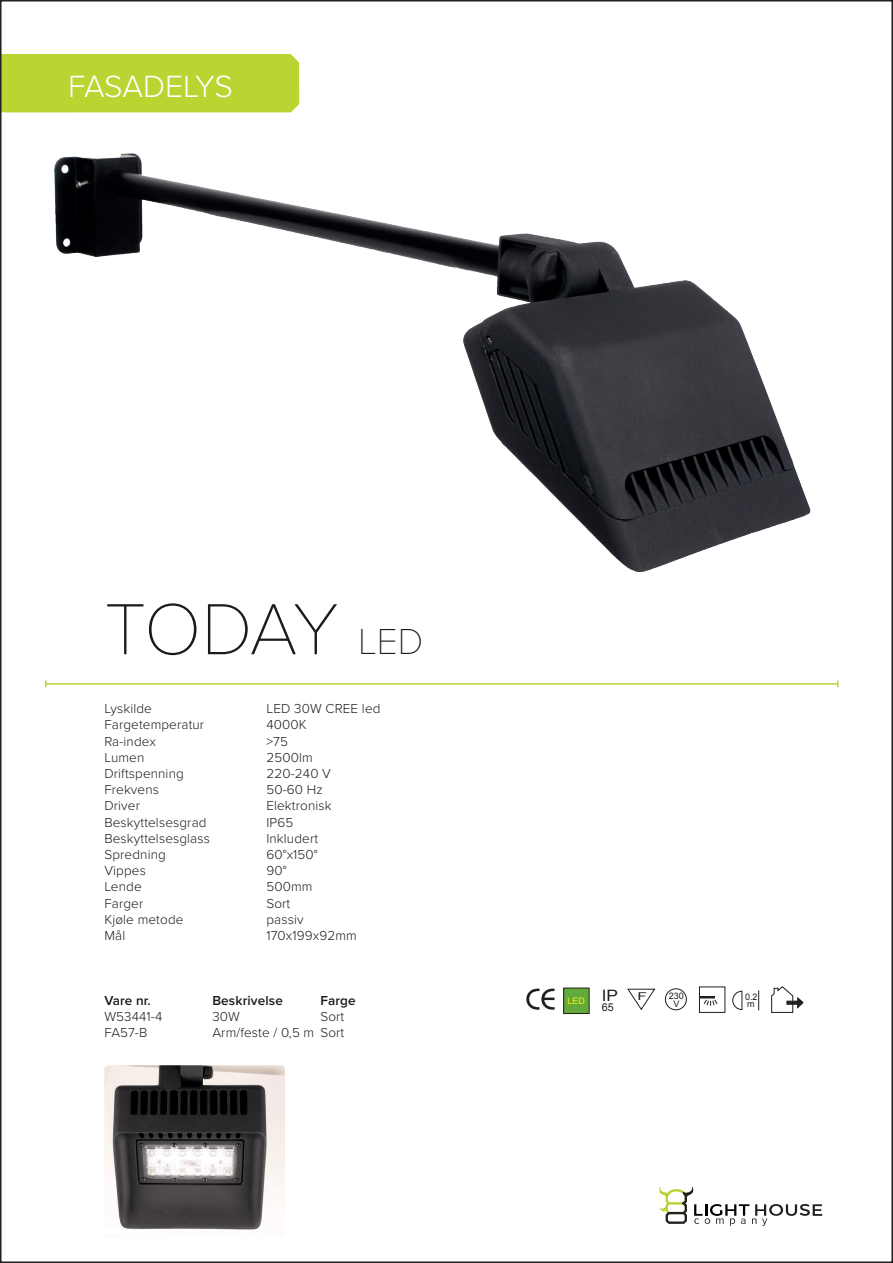
<style>
.page{position:relative;width:893px;height:1263px;background:#fff}
.page>*{position:absolute;margin:0;border:0;box-sizing:border-box;transform-origin:0 0}
.t1{font:100 75px "Proxima Nova T";letter-spacing:-.035em;color:#181c1f}
.t2{font:300 31.8px "Proxima Nova";letter-spacing:-.015em;color:#fff}
.t3{font:15.75px "Arial";color:#231f20;scale:1.1 1}
.t4{font:300 13.5px "Proxima Nova";letter-spacing:.01em;color:#181c1f}
.t5{font:600 13.5px "Proxima Nova";letter-spacing:.01em;color:#181c1f}
.t6{font:10.8px "Arial";color:#231f20}
.t7{font:10.8px "Arial";color:#231f20;scale:1.43 1}
.t8{font:9px/7.2px "Arial";color:#231f20;text-align:center}
.t9{font:9px "Arial";color:#fff101}
.s1{font-size:37.5px}
</style>
<div class="page">
<img style="left:54px;top:153px;width:757px;height:419px">
<svg style="left:659px;top:1186px;width:163px;height:40px"></svg>
<hr style="left:46px;top:683px;width:792px;height:2px;background:#bad432">
<svg style="left:45px;top:680px;width:2px;height:7px"></svg>
<div style="left:3px;top:54px;width:296px;height:58px;background:#bad432"></div>
<svg style="left:627px;top:988px;width:29px;height:22px"></svg>
<div style="left:665px;top:988px;width:22px;height:22px;border:1px solid #231f20;border-radius:50%"></div>
<svg style="left:732px;top:991px;width:10px;height:19px"></svg>
<svg style="left:758px;top:990px;width:1px;height:20px"></svg>
<svg style="left:771px;top:986px;width:33px;height:27px"></svg>
<svg style="left:526px;top:988px;width:28px;height:22px"></svg>
<div style="left:699px;top:986px;width:26px;height:27px;border:1px solid #231f20"></div>
<svg style="left:699px;top:996px;width:19px;height:10px"></svg>
<div style="left:564px;top:988px;width:25px;height:25px;background:#63aa3c"></div>
<div style="left:563px;top:988px;width:27px;height:26px;border:1px solid #231f20"></div>
<img style="left:104px;top:1065px;width:181px;height:165px">
<p class="t2" style="left:68px;top:67px;width:166px">FASADELYS</p>
<p class="t1" style="left:104px;top:584px;width:321px">TODAY <span class="s1">LED</span></p>
<p class="t4" style="left:104px;top:701px;width:49px">Lyskilde</p>
<p class="t4" style="left:266px;top:701px;width:116px">LED 30W CREE led</p>
<p class="t4" style="left:104px;top:717px;width:101px">Fargetemperatur</p>
<p class="t4" style="left:266px;top:717px;width:42px">4000K</p>
<p class="t4" style="left:104px;top:733px;width:53px">Ra-index</p>
<p class="t4" style="left:266px;top:733px;width:23px">&gt;75</p>
<p class="t4" style="left:104px;top:749px;width:42px">Lumen</p>
<p class="t4" style="left:266px;top:749px;width:48px">2500lm</p>
<p class="t4" style="left:104px;top:765px;width:81px">Driftspenning</p>
<p class="t4" style="left:266px;top:765px;width:66px">220-240 V</p>
<p class="t4" style="left:104px;top:782px;width:56px">Frekvens</p>
<p class="t4" style="left:266px;top:782px;width:58px">50-60 Hz</p>
<p class="t4" style="left:104px;top:798px;width:37px">Driver</p>
<p class="t4" style="left:266px;top:798px;width:67px">Elektronisk</p>
<p class="t4" style="left:104px;top:814px;width:104px">Beskyttelsesgrad</p>
<p class="t4" style="left:266px;top:814px;width:28px">IP65</p>
<p class="t4" style="left:104px;top:830px;width:107px">Beskyttelsesglass</p>
<p class="t4" style="left:266px;top:830px;width:53px">Inkludert</p>
<p class="t4" style="left:104px;top:846px;width:63px">Spredning</p>
<p class="t4" style="left:266px;top:846px;width:53px">60°x150°</p>
<p class="t4" style="left:104px;top:863px;width:43px">Vippes</p>
<p class="t4" style="left:266px;top:863px;width:22px">90°</p>
<p class="t4" style="left:104px;top:879px;width:39px">Lende</p>
<p class="t4" style="left:266px;top:879px;width:48px">500mm</p>
<p class="t4" style="left:104px;top:895px;width:40px">Farger</p>
<p class="t4" style="left:266px;top:895px;width:25px">Sort</p>
<p class="t4" style="left:104px;top:911px;width:81px">Kjøle metode</p>
<p class="t4" style="left:266px;top:911px;width:39px">passiv</p>
<p class="t4" style="left:104px;top:927px;width:22px">Mål</p>
<p class="t4" style="left:266px;top:927px;width:92px">170x199x92mm</p>
<p class="t5" style="left:104px;top:992px;width:48px">Vare nr.</p>
<p class="t5" style="left:212px;top:992px;width:72px">Beskrivelse</p>
<p class="t5" style="left:320px;top:992px;width:37px">Farge</p>
<p class="t4" style="left:104px;top:1008px;width:59px">W53441-4</p>
<p class="t4" style="left:212px;top:1008px;width:29px">30W</p>
<p class="t4" style="left:320px;top:1008px;width:25px">Sort</p>
<p class="t4" style="left:104px;top:1025px;width:45px">FA57-B</p>
<p class="t4" style="left:212px;top:1025px;width:133px">Arm/feste / 0,5 m Sort</p>
<p class="t9" style="left:567px;top:995px;width:19px">LED</p>
<p class="t3" style="left:602px;top:985px;width:16px">IP</p>
<p class="t6" style="left:602px;top:1000px;width:14px">65</p>
<p class="t7" style="left:638px;top:989px;width:8px">F</p>
<p class="t8" style="left:669px;top:993px;width:17px">230<br>V</p>
<p class="t8" style="left:745px;top:993px;width:14px;text-align:left">0.2 m</p>
</div>
